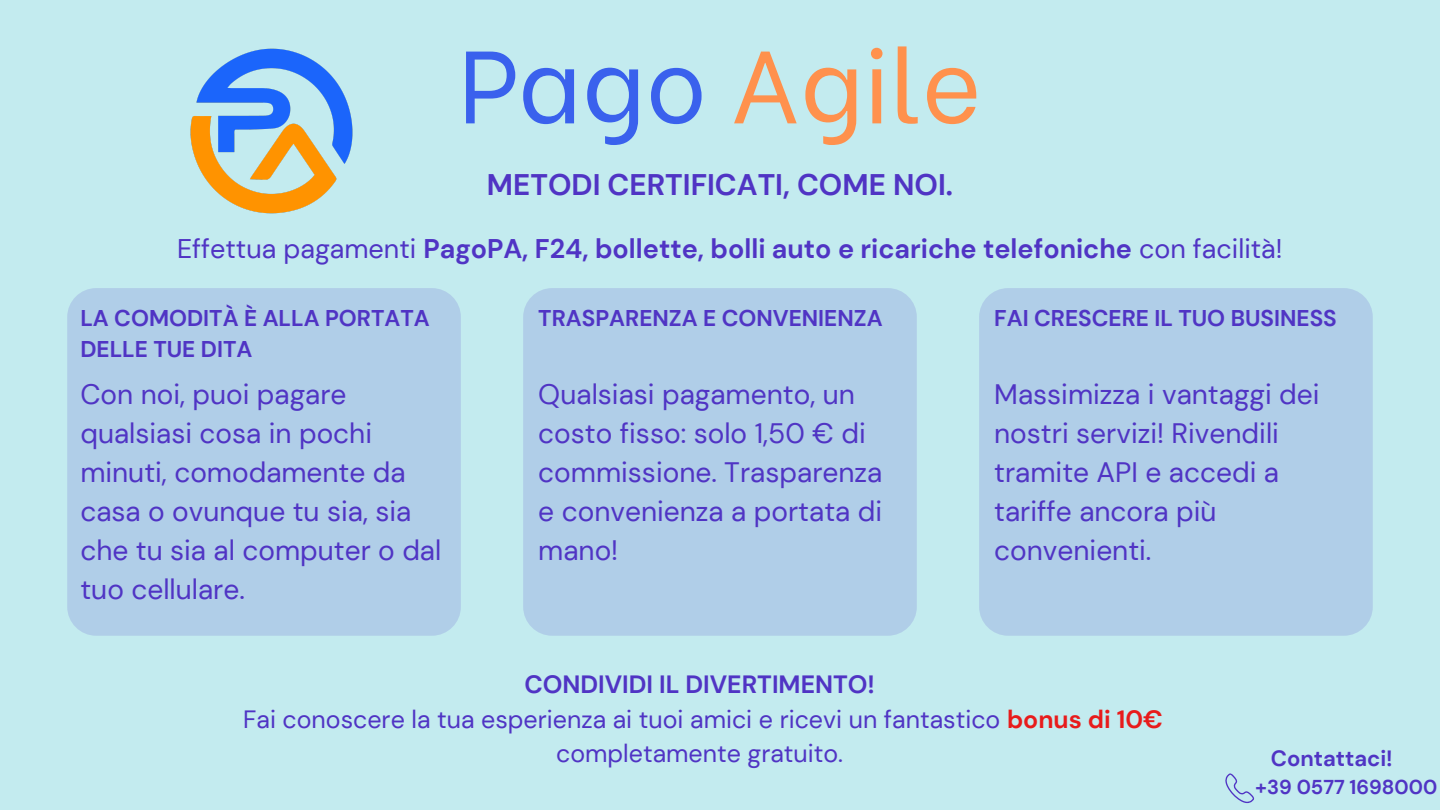
<style>
.page{position:relative;width:1440px;height:810px;background:#c3ebef}
.page>*{position:absolute;margin:0;border:0;box-sizing:border-box;transform-origin:0 0}
.t1{font:102.6px "Be Vietnam";color:#ff914d}
.t2{font:700 29.7px "DM Sans";color:#5034c4}
.t3{font:28.1px/39px "DM Sans";color:#5034c4}
.t4{font:700 27px "DM Sans";color:#5034c4}
.t5{font:25px/34.5px "DM Sans";color:#5034c4;text-align:center}
.t6{font:700 25px "DM Sans";color:#5034c4}
.t7{font:700 22.7px/31.5px "DM Sans";color:#5034c4}
.t8{font:700 22.1px "DM Sans";color:#5034c4}
.t9{font:700 20.1px "DM Sans";color:#5034c4}
.s1{color:#3a61ed}
.s2{font-weight:400}
.s3{font-weight:700;color:#e81b1b}
</style>
<div class="page">
<img style="left:190px;top:48px;width:163px;height:166px">
<div style="left:67px;top:288px;width:394px;height:348px;background:#b0cee8;border-radius:29px"></div>
<div style="left:523px;top:288px;width:394px;height:348px;background:#b0cee8;border-radius:29px"></div>
<div style="left:979px;top:288px;width:394px;height:348px;background:#b0cee8;border-radius:29px"></div>
<svg style="left:1225px;top:773px;width:30px;height:30px"></svg>
<p class="t1" style="left:458px;top:1px;width:525px"><span class="s1">Pago</span> Agile</p>
<p class="t2" style="left:487px;top:165px;width:468px">METODI CERTIFICATI, COME NOI.</p>
<p class="t4" style="left:177px;top:231px;width:1107px"><span class="s2">Effettua pagamenti</span> PagoPA, F24, bollette, bolli auto e ricariche telefoniche <span class="s2">con facilità!</span></p>
<p class="t7" style="left:80px;top:302px;width:351px">LA COMODITÀ È ALLA PORTATA<br>DELLE TUE DITA</p>
<p class="t3" style="left:80px;top:375px;width:362px">Con noi, puoi pagare qualsiasi cosa in pochi minuti, comodamente da casa o ovunque tu sia, sia che tu sia al computer o dal tuo cellulare.</p>
<p class="t7" style="left:538px;top:302px;width:346px">TRASPARENZA E CONVENIENZA</p>
<p class="t3" style="left:538px;top:375px;width:346px">Qualsiasi pagamento, un costo fisso: solo 1,50 € di commissione. Trasparenza e convenienza a portata di mano!</p>
<p class="t7" style="left:994px;top:302px;width:344px">FAI CRESCERE IL TUO BUSINESS</p>
<p class="t3" style="left:994px;top:375px;width:327px">Massimizza i vantaggi dei nostri servizi! Rivendili tramite API e accedi a tariffe ancora più convenienti.</p>
<p class="t6" style="left:524px;top:668px;width:352px">CONDIVIDI IL DIVERTIMENTO!</p>
<p class="t5" style="left:243px;top:702px;width:921px">Fai conoscere la tua esperienza ai tuoi amici e ricevi un fantastico <span class="s3">bonus di 10€ </span>completamente gratuito.</p>
<p class="t8" style="left:1271px;top:744px;width:124px">Contattaci!</p>
<p class="t9" style="left:1255px;top:774px;width:184px">+39 0577 1698000</p>
</div>
